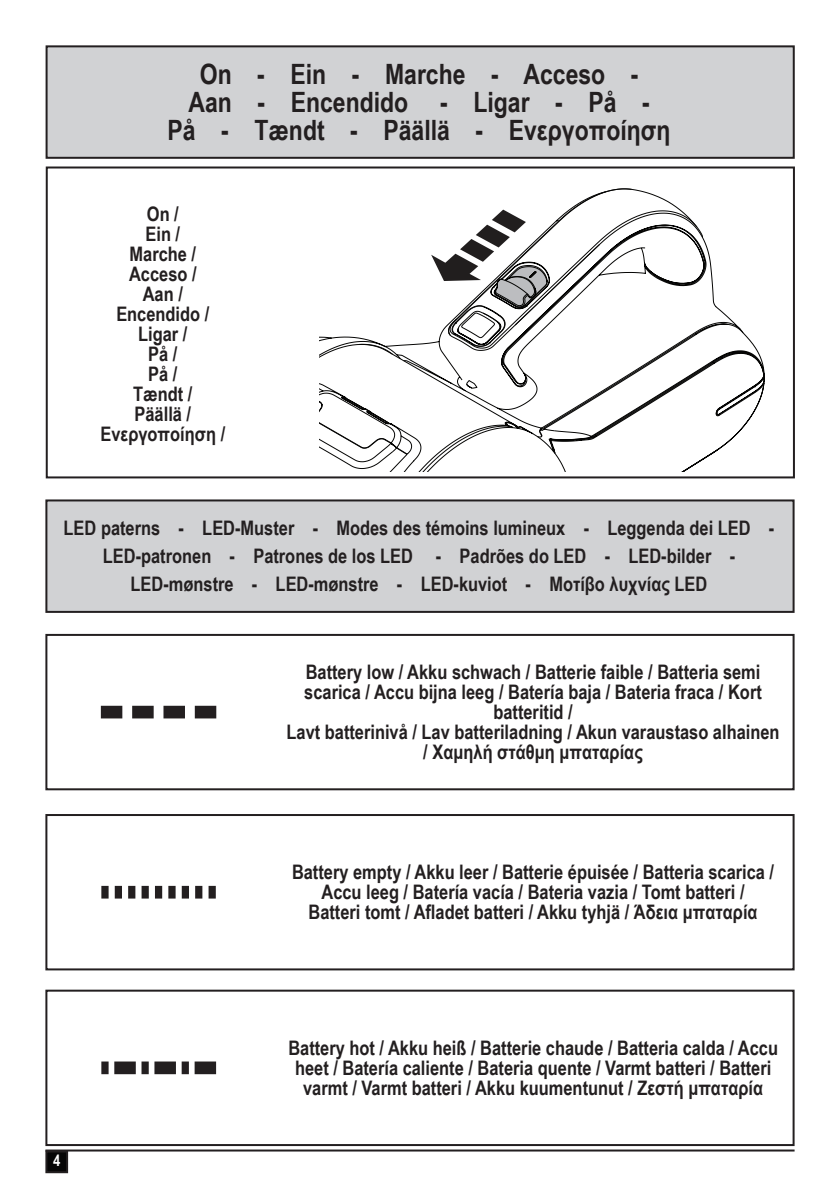
<style>
.page{position:relative;width:840px;height:1191px;background:#fff}
.page>*{position:absolute;margin:0;border:0;box-sizing:border-box;transform-origin:0 0}
.t1{font:700 28px "Arial Narrow";color:#231f20}
.t2{font:700 20px/20px "Arial Narrow";color:#231f20;text-align:center}
.t3{font:700 16px "Arial Narrow";color:#fff}
</style>
<div class="page">
<hr style="left:45px;top:1149px;width:749px;height:2px;background:#231f20">
<div style="left:46px;top:1151px;width:21px;height:21px;background:#060606"></div>
<div style="left:45px;top:1150px;width:23px;height:23px;border:2px solid #231f20"></div>
<div style="left:46px;top:500px;width:747px;height:112px;background:#d1d2d4"></div>
<div style="left:45px;top:499px;width:749px;height:114px;border:2px solid #231f20"></div>
<div style="left:47px;top:46px;width:746px;height:112px;background:#d1d2d4"></div>
<div style="left:46px;top:45px;width:748px;height:114px;border:2px solid #231f20"></div>
<div style="left:46px;top:166px;width:748px;height:312px;border:2px solid #231f20"></div>
<svg style="left:195px;top:706px;width:21px;height:12px"></svg>
<svg style="left:163px;top:706px;width:22px;height:12px"></svg>
<svg style="left:101px;top:706px;width:21px;height:12px"></svg>
<svg style="left:132px;top:706px;width:22px;height:12px"></svg>
<svg style="left:101px;top:886px;width:7px;height:12px"></svg>
<svg style="left:115px;top:886px;width:7px;height:12px"></svg>
<svg style="left:128px;top:886px;width:7px;height:12px"></svg>
<svg style="left:141px;top:886px;width:8px;height:12px"></svg>
<svg style="left:155px;top:886px;width:7px;height:12px"></svg>
<svg style="left:168px;top:886px;width:7px;height:12px"></svg>
<svg style="left:182px;top:886px;width:7px;height:12px"></svg>
<svg style="left:195px;top:886px;width:7px;height:12px"></svg>
<svg style="left:208px;top:886px;width:8px;height:12px"></svg>
<svg style="left:101px;top:1061px;width:7px;height:13px"></svg>
<svg style="left:114px;top:1061px;width:102px;height:13px"></svg>
<div style="left:45px;top:634px;width:749px;height:156px;border:2px solid #231f20"></div>
<div style="left:45px;top:989px;width:749px;height:157px;border:2px solid #231f20"></div>
<div style="left:45px;top:814px;width:749px;height:156px;border:2px solid #231f20"></div>
<svg style="left:572px;top:415px;width:181px;height:56px"></svg>
<svg style="left:503px;top:188px;width:261px;height:227px"></svg>
<svg style="left:319px;top:210px;width:253px;height:261px"></svg>
<p class="t1" style="left:200px;top:53px;width:440px">On - Ein - Marche - Acceso -</p>
<p class="t1" style="left:188px;top:81px;width:462px">Aan - Encendido - Ligar - På -</p>
<p class="t1" style="left:167px;top:109px;width:504px">På - Tændt - Päällä - Ενεργοποίηση</p>
<p class="t2" style="left:147px;top:203px;width:33px">On /</p>
<p class="t2" style="left:145px;top:223px;width:36px">Ein /</p>
<p class="t2" style="left:129px;top:243px;width:68px">Marche /</p>
<p class="t2" style="left:129px;top:263px;width:69px">Acceso /</p>
<p class="t2" style="left:143px;top:283px;width:42px">Aan /</p>
<p class="t2" style="left:116px;top:303px;width:94px">Encendido /</p>
<p class="t2" style="left:138px;top:323px;width:51px">Ligar /</p>
<p class="t2" style="left:148px;top:343px;width:31px">På /</p>
<p class="t2" style="left:148px;top:363px;width:31px">På /</p>
<p class="t2" style="left:133px;top:383px;width:61px">Tændt /</p>
<p class="t2" style="left:134px;top:403px;width:58px">Päällä /</p>
<p class="t2" style="left:100px;top:423px;width:126px">Ενεργοποίηση /</p>
<p class="t2" style="left:64px;top:513px;width:711px;line-height:28px">LED paterns - LED-Muster - Modes des témoins lumineux - Leggenda dei LED -<br>LED-patronen - Patrones de los LED - Padrões do LED - LED-bilder -<br>LED-mønstre - LED-mønstre - LED-kuviot - Μοτίβο λυχνίας LED</p>
<p class="t2" style="left:286px;top:661px;width:494px">Battery low / Akku schwach / Batterie faible / Batteria semi scarica / Accu bijna leeg / Batería baja / Bateria fraca / Kort batteritid /<br>Lavt batterinivå / Lav batteriladning / Akun varaustaso alhainen / Χαμηλή στάθμη μπαταρίας</p>
<p class="t2" style="left:292px;top:861px;width:483px">Battery empty / Akku leer / Batterie épuisée / Batteria scarica /<br>Accu leeg / Batería vacía / Bateria vazia / Tomt batteri /<br>Batteri tomt / Afladet batteri / Akku tyhjä / Άδεια μπαταρία</p>
<p class="t3" style="left:53px;top:1148px;width:9px">4</p>
<p class="t2" style="left:288px;top:1037px;width:491px">Battery hot / Akku heiß / Batterie chaude / Batteria calda / Accu heet / Batería caliente / Bateria quente / Varmt batteri / Batteri varmt / Varmt batteri / Akku kuumentunut / Ζεστή μπαταρία</p>
</div>
